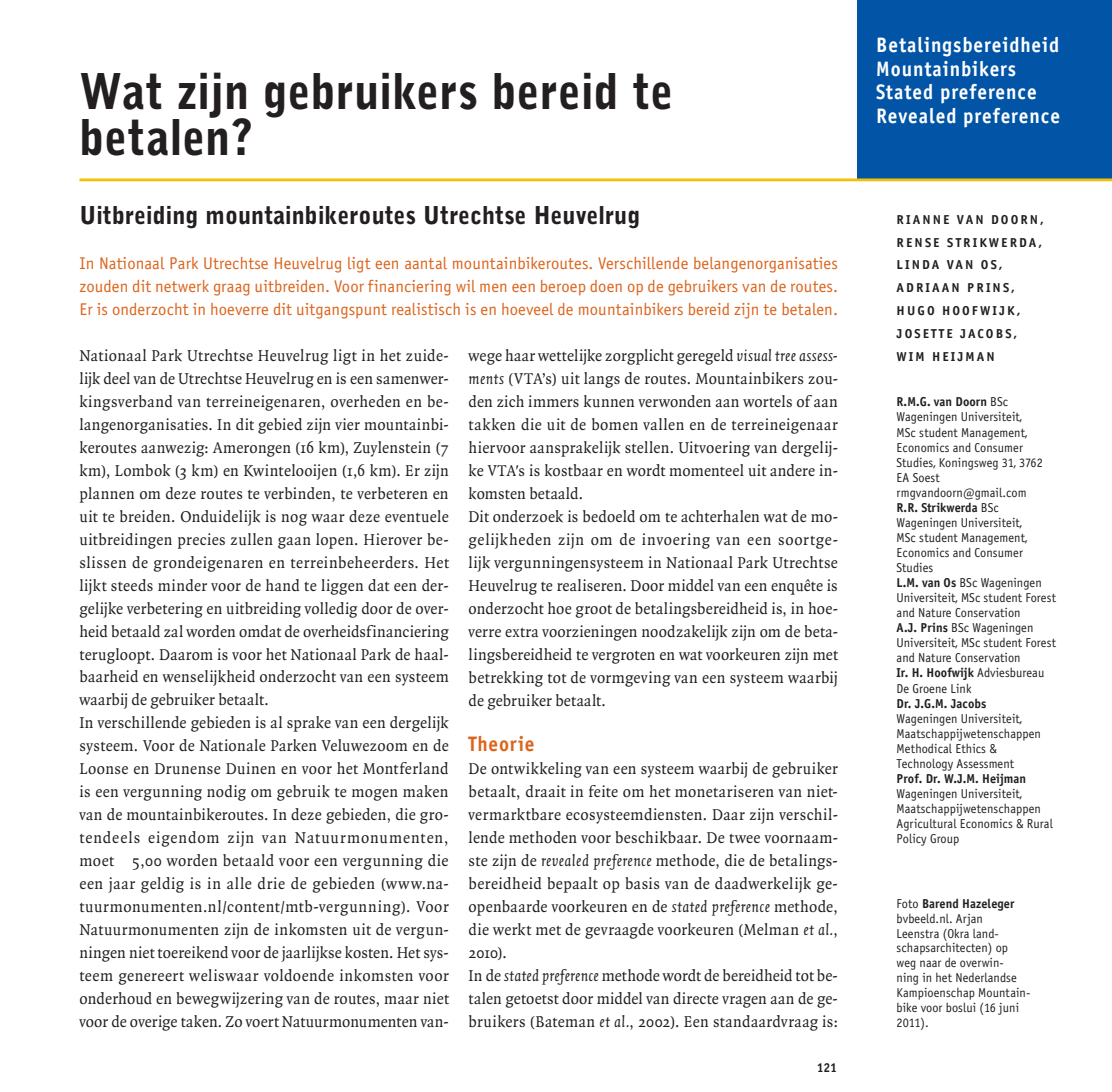
<style>
.page{position:relative;width:1112px;height:1092px;background:#fff}
.page>*{position:absolute;margin:0;border:0;box-sizing:border-box;transform-origin:0 0}
.t1{font:900 49px/45.9px "Bell Gothic";letter-spacing:.005em;color:#231f20;scale:.92 1}
.t2{font:900 24.5px "Bell Gothic";letter-spacing:.005em;color:#231f20;scale:.95 1}
.t3{font:21px/23.4px "Officina Sans Bold ITC";letter-spacing:.05em;color:#fff;scale:.92 1}
.t4{font:21px "Officina Sans Bold ITC";letter-spacing:.04em;color:#dc641c;scale:.92 1}
.t5{font:16.97px/22.9px "Officina Sans ITC";letter-spacing:.005em;color:#dc641c;text-align:justify}
.t6{font:16.8px/22.9px "Quadraat";letter-spacing:.02em;color:#231f20;scale:.95 1}
.t7{font:12.95px/15px "Officina Sans ITC";letter-spacing:.005em;color:#231f20;scale:.95 1}
.t8{font:12.95px "Officina Sans Bold ITC";letter-spacing:.005em;color:#231f20;scale:.95 1}
.t9{font:12.95px/22.9px "Officina Sans Bold ITC";letter-spacing:.16em;color:#231f20}
.t10{font:12.95px "Officina Sans Bold ITC";letter-spacing:.16em;color:#231f20;scale:.95 1}
.s1{font-style:italic}
.s2{font-family:"Officina Sans ITC"}
.s3{font-family:"Officina Sans Bold ITC"}
</style>
<div class="page">
<div style="left:857px;top:0;width:254px;height:179px;background:#0154a6"></div>
<hr style="left:79px;top:178px;width:1032px;height:3px;background:#f2c209">
<h1 class="t1" style="left:79px;top:69px;width:646px">Wat zijn gebruikers bereid te betalen?</h1>
<h2 class="t2" style="left:79px;top:200px;width:592px">Uitbreiding mountainbikeroutes Utrechtse Heuvelrug</h2>
<p class="t5" style="left:79px;top:252px;width:760px">In Nationaal Park Utrechtse Heuvelrug ligt een aantal mountainbikeroutes. Verschillende belangenorganisaties zouden dit netwerk graag uitbreiden. Voor financiering wil men een beroep doen op de gebruikers van de routes.<br>Er is onderzocht in hoeverre dit uitgangspunt realistisch is en hoeveel de mountainbikers bereid zijn te betalen.</p>
<p class="t6" style="left:79px;top:345px;width:390px">Nationaal Park Utrechtse Heuvelrug ligt in het zuide&shy;lijk deel van de Utrechtse Heuvelrug en is een samenwer&shy;kingsverband van terreineigenaren, overheden en be&shy;langenorganisaties. In dit gebied zijn vier mountainbi&shy;keroutes aanwezig: Amerongen (16 km), Zuylenstein (7 km), Lombok (3 km) en Kwintelooijen (1,6 km). Er zijn plannen om deze routes te verbinden, te verbeteren en uit te breiden. Onduidelijk is nog waar deze eventuele uitbreidingen precies zullen gaan lopen. Hierover be&shy;slissen de grondeigenaren en terreinbeheerders. Het lijkt steeds minder voor de hand te liggen dat een der&shy;gelijke verbetering en uitbreiding volledig door de over&shy;heid betaald zal worden omdat de overheidsfinanciering terugloopt. Daarom is voor het Nationaal Park de haal&shy;baarheid en wenselijkheid onderzocht van een systeem waarbij de gebruiker betaalt.<br>In verschillende gebieden is al sprake van een dergelijk systeem. Voor de Nationale Parken Veluwezoom en de Loonse en Drunense Duinen en voor het Montferland is een vergunning nodig om gebruik te mogen maken van de mountainbikeroutes. In deze gebieden, die gro&shy;tendeels eigendom zijn van Natuurmonumenten, moet € 5,00 worden betaald voor een vergunning die een jaar geldig is in alle drie de gebieden (www.na&shy;tuurmonumenten.nl/content/mtb-vergunning). Voor Natuurmonumenten zijn de inkomsten uit de vergun&shy;ningen niet toereikend voor de jaarlijkse kosten. Het sys&shy;teem genereert weliswaar voldoende inkomsten voor onderhoud en bewegwijzering van de routes, maar niet voor de overige taken. Zo voert Natuurmonumenten van-</p>
<p class="t6" style="left:468px;top:345px;width:390px">wege haar wettelijke zorgplicht geregeld <span class="s1">visual tree assess&shy;ments</span> (VTA’s) uit langs de routes. Mountainbikers zou&shy;den zich immers kunnen verwonden aan wortels of aan takken die uit de bomen vallen en de terreineigenaar hiervoor aansprakelijk stellen. Uitvoering van dergelij&shy;ke VTA's is kostbaar en wordt momenteel uit andere in&shy;komsten betaald.<br>Dit onderzoek is bedoeld om te achterhalen wat de mo&shy;gelijkheden zijn om de invoering van een soortge&shy;lijk vergunningensysteem in Nationaal Park Utrechtse Heuvelrug te realiseren. Door middel van een enquête is onderzocht hoe groot de betalingsbereidheid is, in hoe&shy;verre extra voorzieningen noodzakelijk zijn om de beta&shy;lingsbereidheid te vergroten en wat voorkeuren zijn met betrekking tot de vormgeving van een systeem waarbij de gebruiker betaalt.</p>
<p class="t4" style="left:468px;top:731px;width:73px">Theorie</p>
<p class="t6" style="left:468px;top:757px;width:390px">De ontwikkeling van een systeem waarbij de gebruiker betaalt, draait in feite om het monetariseren van niet&shy;vermarktbare ecosysteemdiensten. Daar zijn verschil&shy;lende methoden voor beschikbaar. De twee voornaam&shy;ste zijn de <span class="s1">revealed preference</span> methode, die de betalings&shy;bereidheid bepaalt op basis van de daadwerkelijk ge&shy;openbaarde voorkeuren en de <span class="s1">stated preference</span> methode, die werkt met de gevraagde voorkeuren (Melman <span class="s1">et al.</span>, 2010).<br>In de <span class="s1">stated preference</span> methode wordt de bereidheid tot be&shy;talen getoetst door middel van directe vragen aan de ge&shy;bruikers (Bateman <span class="s1">et al.</span>, 2002). Een standaardvraag is:</p>
<p class="t10" style="left:816px;top:1059px;width:23px">121</p>
<p class="t3" style="left:876px;top:33px;width:201px">Betalingsbereidheid<br>Mountainbikers<br>Stated preference<br>Revealed preference</p>
<p class="t9" style="left:896px;top:208px;width:149px">RIANNE VAN DOORN,<br>RENSE STRIKWERDA,<br>LINDA VAN OS,<br>ADRIAAN PRINS,<br>HUGO HOOFWIJK,<br>JOSETTE JACOBS,<br>WIM HEIJMAN</p>
<p class="t8" style="left:896px;top:394px;width:119px">R.M.G. van Doorn <span class="s2">BSc</span></p>
<p class="t7" style="left:896px;top:409px;width:155px">Wageningen Universiteit,<br>MSc student Management,<br>Economics and Consumer<br>Studies, Koningsweg 31, 3762<br>EA Soest rmgvandoorn@gmail.com</p>
<p class="t8" style="left:896px;top:499px;width:109px">R.R. Strikwerda <span class="s2">BSc</span></p>
<p class="t7" style="left:896px;top:515px;width:169px">Wageningen Universiteit,<br>MSc student Management,<br>Economics and Consumer<br>Studies<br><span class="s3">L.M. van Os</span> BSc Wageningen<br>Universiteit, MSc student Forest and Nature Conservation<br><span class="s3">A.J. Prins</span> BSc Wageningen<br>Universiteit, MSc student Forest and Nature Conservation</p>
<p class="t8" style="left:896px;top:665px;width:157px">Ir. H. Hoofwijk <span class="s2">Adviesbureau</span></p>
<p class="t7" style="left:896px;top:680px;width:80px">De Groene Link</p>
<p class="t8" style="left:896px;top:695px;width:96px">Dr. J.G.M. Jacobs</p>
<p class="t7" style="left:896px;top:710px;width:153px">Wageningen Universiteit,<br>Maatschappijwetenschappen<br>Methodical Ethics &amp;<br>Technology Assessment</p>
<p class="t8" style="left:896px;top:770px;width:138px">Prof. Dr. W.J.M. Heijman</p>
<p class="t7" style="left:896px;top:786px;width:166px">Wageningen Universiteit,<br>Maatschappijwetenschappen<br>Agricultural Economics &amp; Rural<br>Policy Group</p>
<p class="t8" style="left:896px;top:895px;width:125px"><span class="s2">Foto</span> Barend Hazeleger</p>
<p class="t7" style="left:896px;top:910px;width:142px">bvbeeld.nl. Arjan<br>Leenstra (Okra land&shy;schapsarchitecten) op weg naar de overwin-<br>ning in het Nederlandse<br>Kampioenschap Mountain&shy;bike voor boslui (16 juni<br>2011).</p>
</div>
